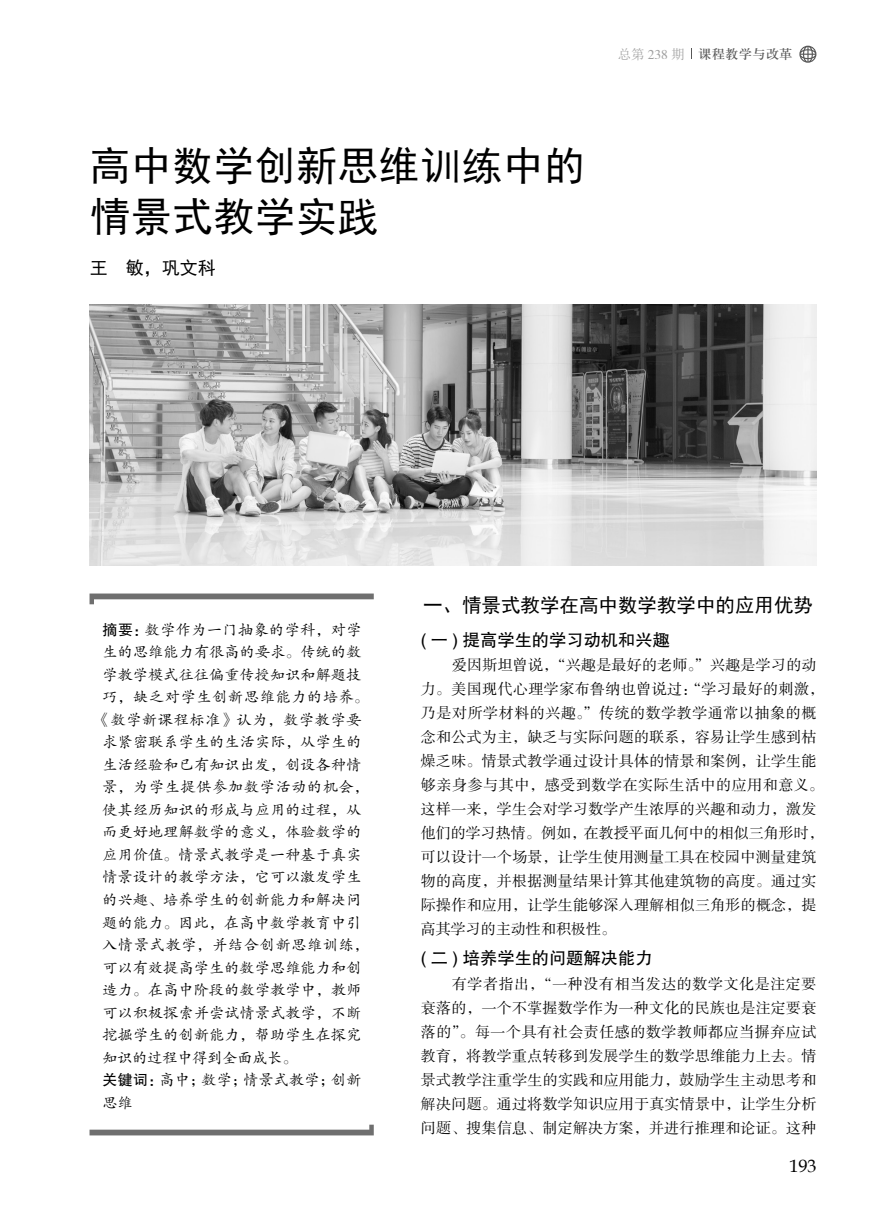
<style>
.page{position:relative;width:893px;height:1212px;background:#fff}
.page>*{position:absolute;margin:0;border:0;box-sizing:border-box;transform-origin:0 0}
.t1{font:40.5px/51px "Sim Hei";letter-spacing:.02em;color:#000}
.t2{font:19.5px "Sim Hei";color:#000}
.t3{font:18px "Sim Hei";color:#000}
.t4{font:18px "Book Antiqua";color:#000}
.t5{font:17.25px "FZHTK GBK1 0";color:#000}
.t6{font:15px/24px "FZSSK GBK1 0";letter-spacing:.015em;color:#000}
.t7{font:15px "FZKTK GBK1 0";letter-spacing:.02em;color:#000}
.t8{font:15px "FZKTK GBK1 0";letter-spacing:.055em;color:#000}
.t9{font:15px "FZKTK GBK1 0";letter-spacing:.05em;color:#000}
.t10{font:15px "FZKTK GBK1 0";color:#000}
.t11{font:13.5px "H Ya 3 gj";color:#575757}
.s1{font-family:"Sim Sun";color:#9f9f9f}
.s2{font-family:"FZSSK GBK1 0";color:#9f9f9f}
.s3{font-family:"FZHTK GBK1 0"}
</style>
<div class="page">
<img style="left:90px;top:304px;width:726px;height:262px">
<svg style="left:90px;top:593px;width:284px;height:11px"></svg>
<svg style="left:90px;top:1125px;width:284px;height:10px"></svg>
<svg style="left:799px;top:46px;width:17px;height:17px"></svg>
<h1 class="t1" style="left:90px;top:141px;width:496px">高中数学创新思维训练中的情景式教学实践</h1>
<p class="t3" style="left:90px;top:258px;width:127px">王 敏，巩文科</p>
<p class="t11" style="left:618px;top:47px;width:176px"><span class="s1">总第</span> <span class="s2">238</span> <span class="s1">期</span> 课程教学与改革</p>
<p class="t7" style="left:102px;top:622px;width:261px"><span class="s3">摘要：</span>数学作为一门抽象的学科，对学</p>
<p class="t7" style="left:102px;top:644px;width:260px">生的思维能力有很高的要求。传统的数</p>
<p class="t7" style="left:102px;top:667px;width:260px">学教学模式往往偏重传授知识和解题技</p>
<p class="t8" style="left:102px;top:689px;width:268px">巧，缺乏对学生创新思维能力的培养。</p>
<p class="t9" style="left:95px;top:712px;width:268px">《数学新课程标准》认为，数学教学要</p>
<p class="t7" style="left:102px;top:734px;width:260px">求紧密联系学生的生活实际，从学生的</p>
<p class="t7" style="left:102px;top:757px;width:260px">生活经验和已有知识出发，创设各种情</p>
<p class="t8" style="left:102px;top:779px;width:268px">景，为学生提供参加数学活动的机会，</p>
<p class="t7" style="left:102px;top:802px;width:260px">使其经历知识的形成与应用的过程，从</p>
<p class="t7" style="left:102px;top:824px;width:260px">而更好地理解数学的意义，体验数学的</p>
<p class="t7" style="left:102px;top:847px;width:260px">应用价值。情景式教学是一种基于真实</p>
<p class="t7" style="left:102px;top:869px;width:260px">情景设计的教学方法，它可以激发学生</p>
<p class="t7" style="left:102px;top:892px;width:260px">的兴趣、培养学生的创新能力和解决问</p>
<p class="t7" style="left:102px;top:914px;width:260px">题的能力。因此，在高中数学教育中引</p>
<p class="t8" style="left:102px;top:937px;width:268px">入情景式教学，并结合创新思维训练，</p>
<p class="t7" style="left:102px;top:959px;width:260px">可以有效提高学生的数学思维能力和创</p>
<p class="t7" style="left:102px;top:982px;width:260px">造力。在高中阶段的数学教学中，教师</p>
<p class="t7" style="left:102px;top:1004px;width:260px">可以积极探索并尝试情景式教学，不断</p>
<p class="t7" style="left:102px;top:1027px;width:260px">挖掘学生的创新能力，帮助学生在探究</p>
<p class="t10" style="left:102px;top:1049px;width:196px">知识的过程中得到全面成长。</p>
<p class="t7" style="left:102px;top:1072px;width:260px"><span class="s3">关键词：</span>高中；数学；情景式教学；创新</p>
<p class="t7" style="left:102px;top:1094px;width:31px">思维</p>
<h2 class="t2" style="left:423px;top:596px;width:392px">一、情景式教学在高中数学教学中的应用优势</h2>
<p class="t5" style="left:421px;top:630px;width:250px">( 一 ) 提高学生的学习动机和兴趣</p>
<p class="t6" style="left:421px;top:654px;width:404px;text-indent:31px">爱因斯坦曾说，“兴趣是最好的老师。”兴趣是学习的动力。美国现代心理学家布鲁纳也曾说过：“学习最好的刺激，乃是对所学材料的兴趣。”传统的数学教学通常以抽象的概念和公式为主，缺乏与实际问题的联系，容易让学生感到枯燥乏味。情景式教学通过设计具体的情景和案例，让学生能够亲身参与其中，感受到数学在实际生活中的应用和意义。这样一来，学生会对学习数学产生浓厚的兴趣和动力，激发他们的学习热情。例如，在教授平面几何中的相似三角形时，可以设计一个场景，让学生使用测量工具在校园中测量建筑物的高度，并根据测量结果计算其他建筑物的高度。通过实际操作和应用，让学生能够深入理解相似三角形的概念，提高其学习的主动性和积极性。</p>
<p class="t5" style="left:421px;top:949px;width:233px">( 二 ) 培养学生的问题解决能力</p>
<p class="t6" style="left:421px;top:972px;width:397px;text-align:justify;text-indent:31px">有学者指出，“一种没有相当发达的数学文化是注定要衰落的，一个不掌握数学作为一种文化的民族也是注定要衰落的”。每一个具有社会责任感的数学教师都应当摒弃应试教育，将教学重点转移到发展学生的数学思维能力上去。情景式教学注重学生的实践和应用能力，鼓励学生主动思考和解决问题。通过将数学知识应用于真实情景中，让学生分析问题、搜集信息、制定解决方案，并进行推理和论证。这种</p>
<p class="t4" style="left:789px;top:1153px;width:28px">193</p>
</div>
